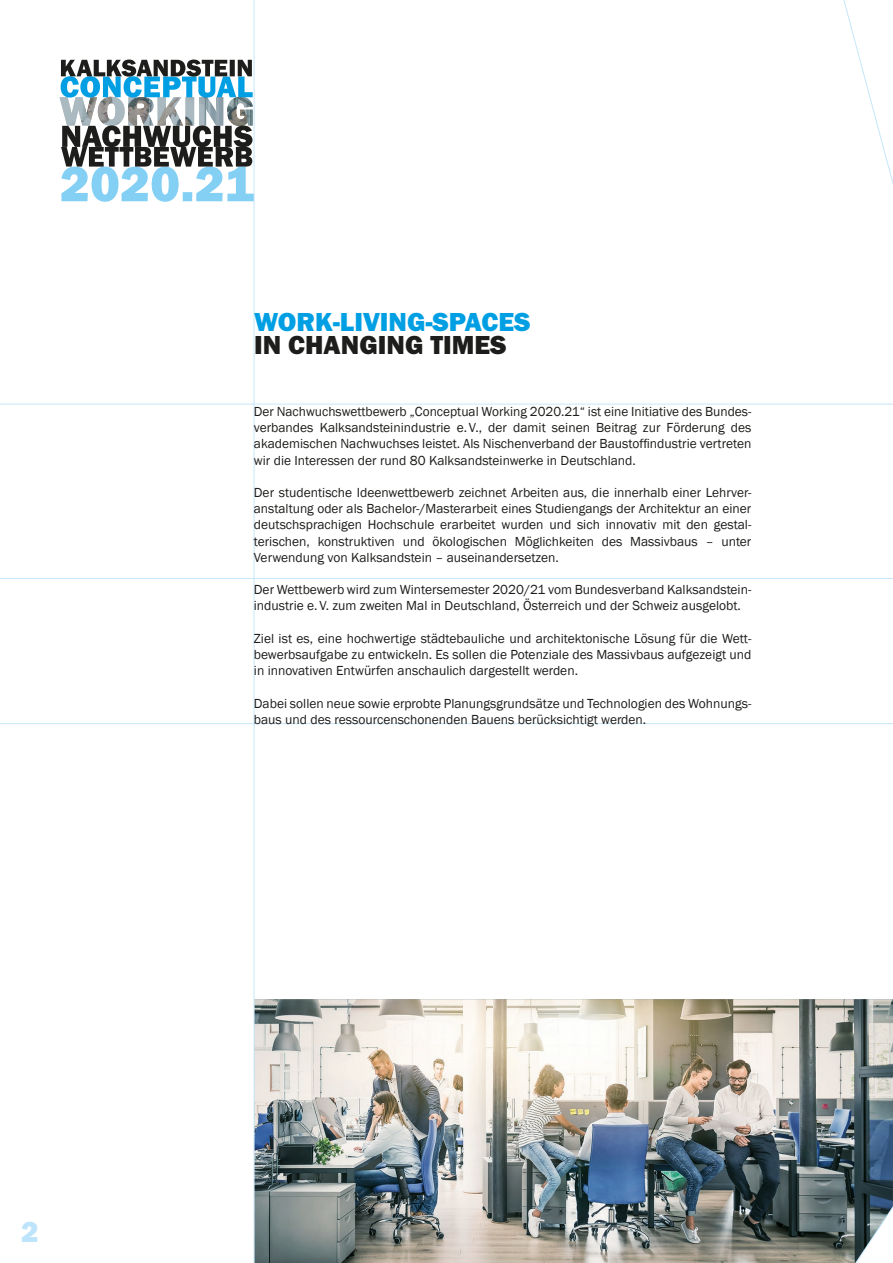
<style>
.page{position:relative;width:893px;height:1263px;background:#fff}
.page>*{position:absolute;margin:0;border:0;box-sizing:border-box;transform-origin:0 0}
.t1{font:800 30px "Franklin Gothic";color:#bde4fa}
.t2{font:800 27px "Franklin Gothic";color:#009fe3}
.t3{font:800 27px "Franklin Gothic";color:#1d1d1b}
.t4{font:13.5px/16.2px "Franklin Gothic";color:#1d1d1b;text-align:justify}
</style>
<div class="page">
<img style="left:255px;top:999px;width:511px;height:264px">
<hr style="left:254px;top:0;width:1px;height:1263px;background:#c5e7fb">
<hr style="left:0;top:404px;width:893px;height:1px;background:#c5e7fb">
<hr style="left:0;top:578px;width:893px;height:1px;background:#c5e7fb">
<hr style="left:0;top:723px;width:893px;height:1px;background:#c5e7fb">
<svg style="left:766px;top:0;width:93px;height:1263px"></svg>
<svg style="left:859px;top:55px;width:34px;height:1204px"></svg>
<svg style="left:60px;top:60px;width:194px;height:142px"></svg>
<h1 class="t1" style="left:21px;top:1215px;width:19px">2</h1>
<h2 class="t2" style="left:254px;top:306px;width:278px">WORK-LIVING-SPACES</h2>
<h2 class="t3" style="left:254px;top:329px;width:254px">IN CHANGING TIMES</h2>
<p class="t4" style="left:254px;top:404px;width:499px">Der Nachwuchswettbewerb „Conceptual Working 2020.21“ ist eine Initiative des Bundes&shy;verbandes Kalksandsteinindustrie e.V., der damit seinen Beitrag zur Förderung des -akademischen Nachwuchses leistet. Als Nischenverband der Baustoffindustrie vertreten wir die Interessen der rund 80 Kalksandsteinwerke in Deutschland.</p>
<p class="t4" style="left:254px;top:485px;width:499px">Der studentische Ideenwettbewerb zeichnet Arbeiten aus, die innerhalb einer Lehrver&shy;anstaltung oder als Bachelor-/Masterarbeit eines Studiengangs der Architektur an einer deutschsprachigen Hochschule erarbeitet wurden und sich innovativ mit den gestal&shy;terischen, konstruktiven und ökologischen Möglichkeiten des Massivbaus – unter Verwendung von Kalksandstein – auseinandersetzen.</p>
<p class="t4" style="left:254px;top:582px;width:499px">Der Wettbewerb wird zum Wintersemester 2020/21 vom Bundesverband Kalksandstein&shy;industrie e.V. zum zweiten Mal in Deutschland, Österreich und der Schweiz ausgelobt.</p>
<p class="t4" style="left:254px;top:630px;width:499px">Ziel ist es, eine hochwertige städtebauliche und architektonische Lösung für die Wett&shy;bewerbsaufgabe zu entwickeln. Es sollen die Potenziale des Massivbaus aufgezeigt und in innovativen Entwürfen anschaulich dargestellt werden.</p>
<p class="t4" style="left:254px;top:695px;width:499px">Dabei sollen neue sowie erprobte Planungsgrundsätze und Technologien des Wohnungs&shy;baus und des ressourcenschonenden Bauens berücksichtigt werden.</p>
</div>
